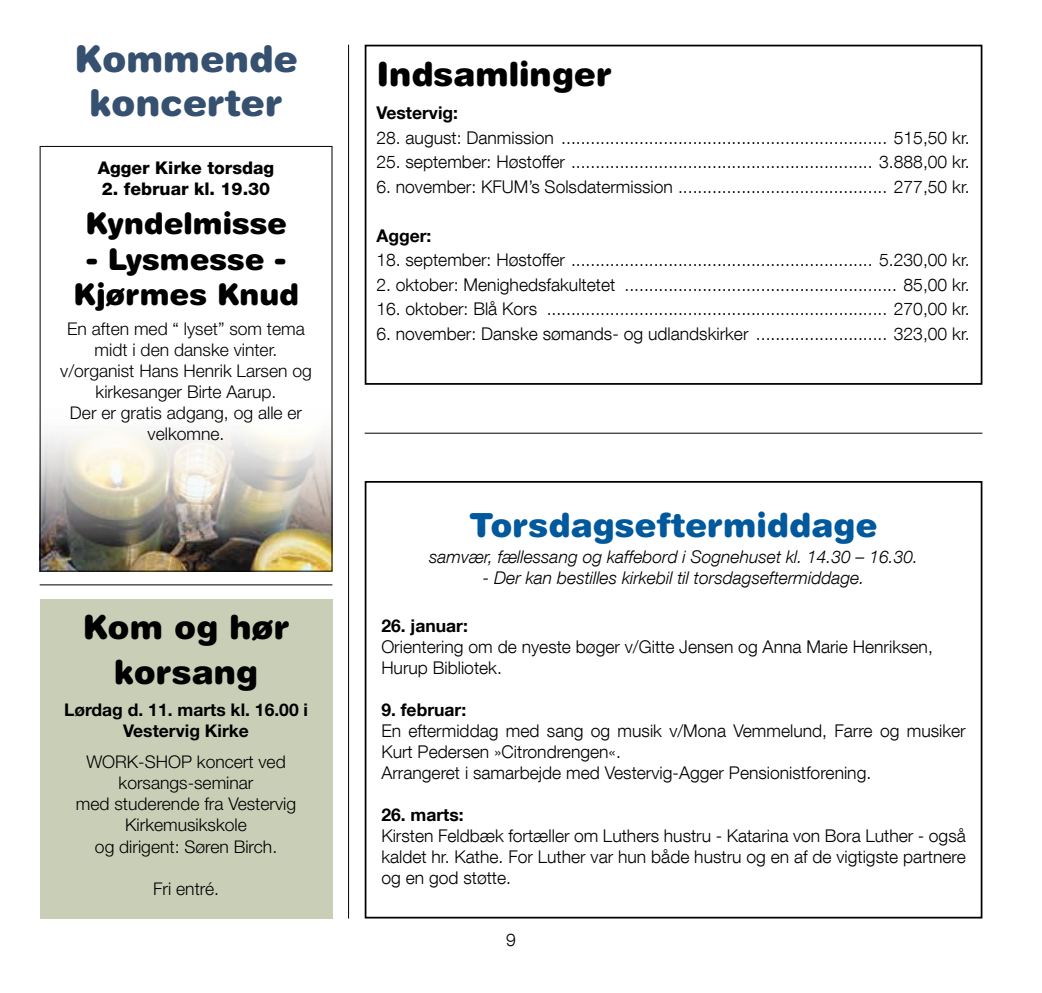
<style>
.page{position:relative;width:1042px;height:993px;background:#fff}
.page>*{position:absolute;margin:0;border:0;box-sizing:border-box;transform-origin:0 0}
.t1{font:900 36.75px/44.1px "Helvetica Rounded LT Std";color:#365070;text-align:center}
.t2{font:900 33.25px "Helvetica Rounded LT";color:#00599d}
.t3{font:900 33.25px/45.5px "Helvetica Rounded LT Std";color:#000;text-align:center}
.t4{font:900 33.25px "Helvetica Rounded LT";color:#000}
.t5{font:900 29.75px/35.7px "Helvetica Rounded LT Std";color:#000;text-align:center}
.t6{font:300 17.5px/21px "Helvetica Neue LT Com";color:#000}
.t7{font:300 17.5px/21px "Helvetica Neue LT Std";color:#000;text-align:center}
.t8{font:italic 300 17.5px "Helvetica Neue LT Com";color:#000}
.t9{font:700 17.5px "Helvetica Neue LT Com";color:#000}
.t10{font:700 17.5px/21px "Helvetica Neue LT Std";color:#000;text-align:center}
.t11{font:800 17.5px "Helvetica Neue LT Std";color:#000}
</style>
<div class="page">
<img style="left:42px;top:432px;width:288px;height:137px">
<div style="left:365px;top:481px;width:617px;height:437px;border:2px solid #000"></div>
<div style="left:378px;top:60px;width:10px;height:27px;border:2px solid #fff;border-radius:4px"></div>
<div style="left:509px;top:60px;width:9px;height:27px;border:2px solid #fff;border-radius:3px"></div>
<div style="left:365px;top:45px;width:617px;height:339px;border:2px solid #000"></div>
<div style="left:40px;top:599px;width:292px;height:319px;background:#c9cfb7"></div>
<div style="left:40px;top:146px;width:292px;height:425px;border:1px solid #000"></div>
<hr style="left:40px;top:584px;width:292px;height:1px;background:#000">
<hr style="left:348px;top:45px;width:1px;height:873px;background:#000">
<hr style="left:365px;top:433px;width:617px;height:1px;background:#000">
<h1 class="t1" style="left:74px;top:35px;width:225px">Kommende koncerter</h1>
<p class="t11" style="left:98px;top:157px;width:178px">Agger Kirke torsdag</p>
<p class="t11" style="left:102px;top:178px;width:170px">2. februar kl. 19.30</p>
<h3 class="t5" style="left:85px;top:204px;width:204px">Kyndelmisse</h3>
<h3 class="t5" style="left:73px;top:240px;width:227px">- Lysmesse -<br>Kjørmes Knud</h3>
<p class="t7" style="left:60px;top:318px;width:253px">En aften med “ lyset” som tema midt i den danske vinter. v/organist Hans Henrik Larsen og kirkesanger Birte Aarup.<br>Der er gratis adgang, og alle er velkomne.</p>
<h2 class="t3" style="left:82px;top:603px;width:209px">Kom og hør korsang</h2>
<p class="t10" style="left:64px;top:698px;width:246px">Lørdag d. 11. marts kl. 16.00 i<br>Vestervig Kirke</p>
<p class="t7" style="left:76px;top:751px;width:222px">WORK-SHOP koncert ved korsangs-seminar<br>med studerende fra Vestervig<br>Kirkemusikskole<br>og dirigent: Søren Birch.</p>
<p class="t7" style="left:153px;top:877px;width:67px">Fri entré.</p>
<h2 class="t4" style="left:376px;top:52px;width:237px">Indsamlinger</h2>
<p class="t9" style="left:376px;top:102px;width:83px">Vestervig:</p>
<p class="t6" style="left:376px;top:126px;width:595px">28. august: Danmission ................................................................... 515,50 kr.</p>
<p class="t6" style="left:376px;top:151px;width:595px">25. september: Høstoffer .............................................................. 3.888,00 kr.</p>
<p class="t6" style="left:376px;top:175px;width:595px">6. november: KFUM’s Solsdatermission ........................................... 277,50 kr.</p>
<p class="t9" style="left:376px;top:224px;width:57px">Agger:</p>
<p class="t6" style="left:376px;top:249px;width:595px">18. september: Høstoffer .............................................................. 5.230,00 kr.</p>
<p class="t6" style="left:376px;top:273px;width:595px">2. oktober: Menighedsfakultetet ........................................................ 85,00 kr.</p>
<p class="t6" style="left:376px;top:298px;width:595px">16. oktober: Blå Kors ...................................................................... 270,00 kr.</p>
<p class="t6" style="left:376px;top:322px;width:595px">6. november: Danske sømands- og udlandskirker ........................... 323,00 kr.</p>
<h2 class="t2" style="left:469px;top:503px;width:409px">Torsdagseftermiddage</h2>
<p class="t8" style="left:429px;top:546px;width:490px">samvær, fællessang og kaffebord i Sognehuset kl. 14.30 – 16.30.</p>
<p class="t8" style="left:483px;top:567px;width:383px">- Der kan bestilles kirkebil til torsdagseftermiddage.</p>
<p class="t9" style="left:381px;top:614px;width:88px">26. januar:</p>
<p class="t6" style="left:381px;top:635px;width:553px">Orientering om de nyeste bøger v/Gitte Jensen og Anna Marie Henriksen,<br>Hurup Bibliotek.</p>
<p class="t9" style="left:381px;top:698px;width:86px">9. februar:</p>
<p class="t6" style="left:381px;top:719px;width:586px">En eftermiddag med sang og musik v/Mona Vemmelund, Farre og musiker<br>Kurt Pedersen »Citrondrengen«.<br>Arrangeret i samarbejde med Vestervig-Agger Pensionistforening.</p>
<p class="t9" style="left:381px;top:803px;width:84px">26. marts:</p>
<p class="t6" style="left:381px;top:824px;width:586px;text-align:justify">Kirsten Feldbæk fortæller om Luthers hustru - Katarina von Bora Luther - også kaldet hr. Kathe. For Luther var hun både hustru og en af de vigtigste partnere og en god støtte.</p>
<p class="t6" style="left:506px;top:928px;width:11px">9</p>
</div>
